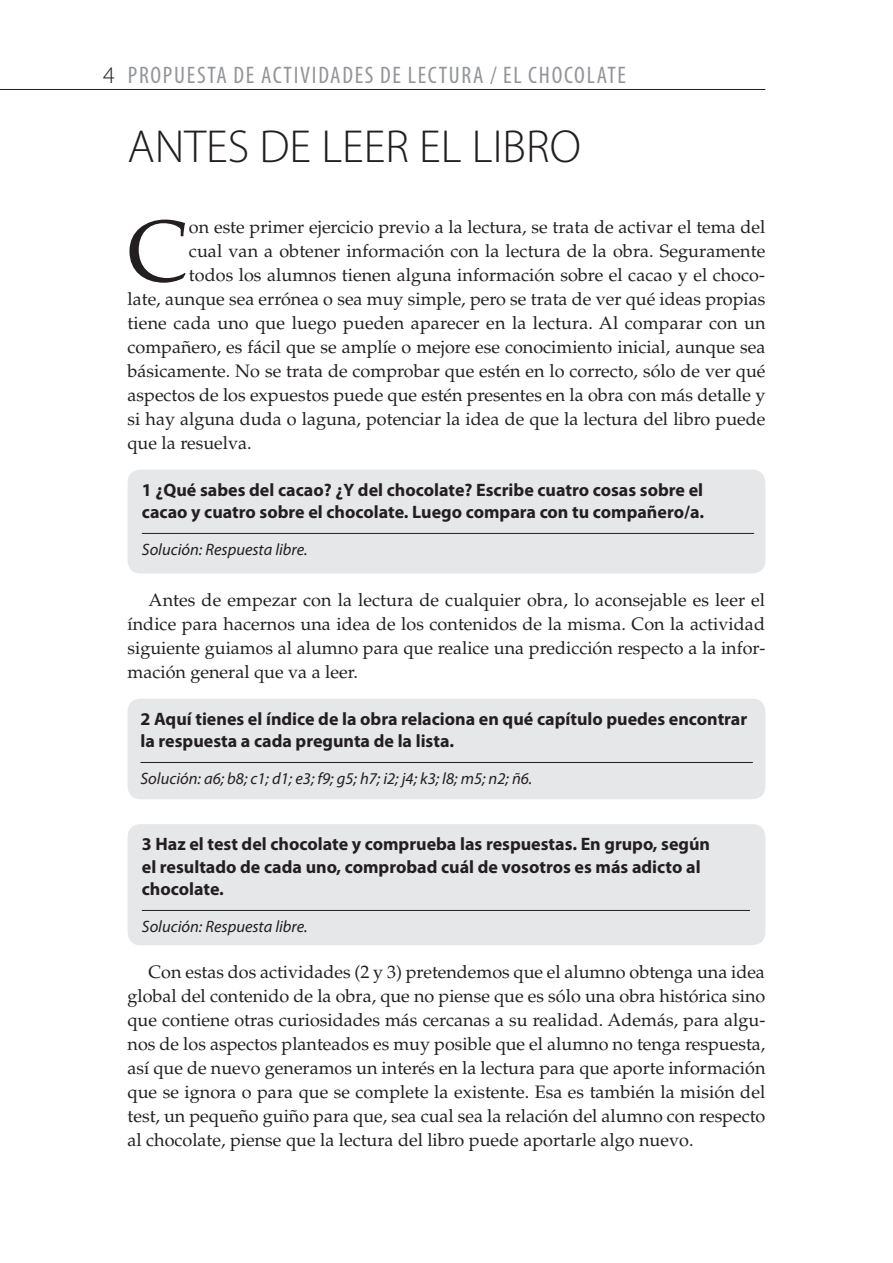
<style>
.page{position:relative;width:893px;height:1263px;background:#fff}
.page>*{position:absolute;margin:0;border:0;box-sizing:border-box;transform-origin:0 0}
.t1{font:86.55px "Palatino LT Std";color:#231f20}
.t2{font:300 46.5px "Myriad Pro";color:#231f20}
.t3{font:condensed 24px "Myriad Pro";letter-spacing:.07em;color:#939598}
.t4{font:18px/24px "Palatino LT Std";color:#231f20;text-align:justify}
.t5{font:700 18px/22.5px "Myriad Pro";color:#231f20}
.t6{font:italic 16.5px "Myriad Pro";color:#231f20}
.s1{font-weight:300;font-stretch:normal;color:#231f20}
</style>
<div class="page">
<hr style="left:0;top:89px;width:765px;height:1px;background:#231f20">
<div style="left:128px;top:470px;width:637px;height:103px;background:#e6e7e9;border-radius:13px"></div>
<hr style="left:142px;top:533px;width:612px;height:1px;background:#231f20">
<div style="left:128px;top:699px;width:637px;height:100px;background:#e6e7e9;border-radius:13px"></div>
<hr style="left:140px;top:762px;width:613px;height:1px;background:#231f20">
<div style="left:128px;top:824px;width:637px;height:121px;background:#e6e7e9;border-radius:13px"></div>
<hr style="left:142px;top:910px;width:608px;height:1px;background:#231f20">
<p class="t3" style="left:103px;top:60px;width:460px"><span class="s1">4</span> PROPUESTA DE ACTIVIDADES DE LECTURA / EL CHOCOLATE</p>
<p class="t2" style="left:128px;top:121px;width:455px">ANTES DE LEER EL LIBRO</p>
<p class="t1" style="left:128px;top:201px;width:63px">C</p>
<p class="t4" style="left:189px;top:215px;width:578px">on este primer ejercicio previo a la lectura, se trata de activar el tema del</p>
<p class="t4" style="left:189px;top:239px;width:578px">cual van a obtener información con la lectura de la obra. Seguramente</p>
<p class="t4" style="left:189px;top:263px;width:578px">todos los alumnos tienen alguna información sobre el cacao y el choco-</p>
<p class="t4" style="left:128px;top:287px;width:639px">late, aunque sea errónea o sea muy simple, pero se trata de ver qué ideas propias</p>
<p class="t4" style="left:128px;top:311px;width:639px">tiene cada uno que luego pueden aparecer en la lectura. Al comparar con un</p>
<p class="t4" style="left:128px;top:335px;width:639px">compañero, es fácil que se amplíe o mejore ese conocimiento inicial, aunque sea</p>
<p class="t4" style="left:128px;top:359px;width:639px">básicamente. No se trata de comprobar que estén en lo correcto, sólo de ver qué</p>
<p class="t4" style="left:128px;top:383px;width:639px">aspectos de los expuestos puede que estén presentes en la obra con más detalle y</p>
<p class="t4" style="left:128px;top:407px;width:639px">si hay alguna duda o laguna, potenciar la idea de que la lectura del libro puede</p>
<p class="t4" style="left:128px;top:431px;width:126px">que la resuelva.</p>
<p class="t5" style="left:142px;top:478px;width:564px">1 ¿Qué sabes del cacao? ¿Y del chocolate? Escribe cuatro cosas sobre el cacao y cuatro sobre el chocolate. Luego compara con tu compañero/a.</p>
<p class="t6" style="left:142px;top:539px;width:167px">Solución: Respuesta libre.</p>
<p class="t4" style="left:128px;top:588px;width:639px;text-indent:21px">Antes de empezar con la lectura de cualquier obra, lo aconsejable es leer el índice para hacernos una idea de los contenidos de la misma. Con la actividad siguiente guiamos al alumno para que realice una predicción respecto a la infor&shy;mación general que va a leer.</p>
<p class="t5" style="left:140px;top:707px;width:608px">2 Aquí tienes el índice de la obra relaciona en qué capítulo puedes encontrar la respuesta a cada pregunta de la lista.</p>
<p class="t6" style="left:140px;top:768px;width:393px">Solución: a6; b8; c1; d1; e3; f9; g5; h7; i2; j4; k3; l8; m5; n2; ñ6.</p>
<p class="t5" style="left:142px;top:832px;width:570px">3 Haz el test del chocolate y comprueba las respuestas. En grupo, según el resultado de cada uno, comprobad cuál de vosotros es más adicto al chocolate.</p>
<p class="t6" style="left:142px;top:916px;width:167px">Solución: Respuesta libre.</p>
<p class="t4" style="left:128px;top:960px;width:639px;text-indent:21px">Con estas dos actividades (2 y 3) pretendemos que el alumno obtenga una idea global del contenido de la obra, que no piense que es sólo una obra histórica sino que contiene otras curiosidades más cercanas a su realidad. Además, para algu&shy;nos de los aspectos planteados es muy posible que el alumno no tenga respuesta, así que de nuevo generamos un interés en la lectura para que aporte información que se ignora o para que se complete la existente. Esa es también la misión del test, un pequeño guiño para que, sea cual sea la relación del alumno con respecto al chocolate, piense que la lectura del libro puede aportarle algo nuevo.</p>
</div>
